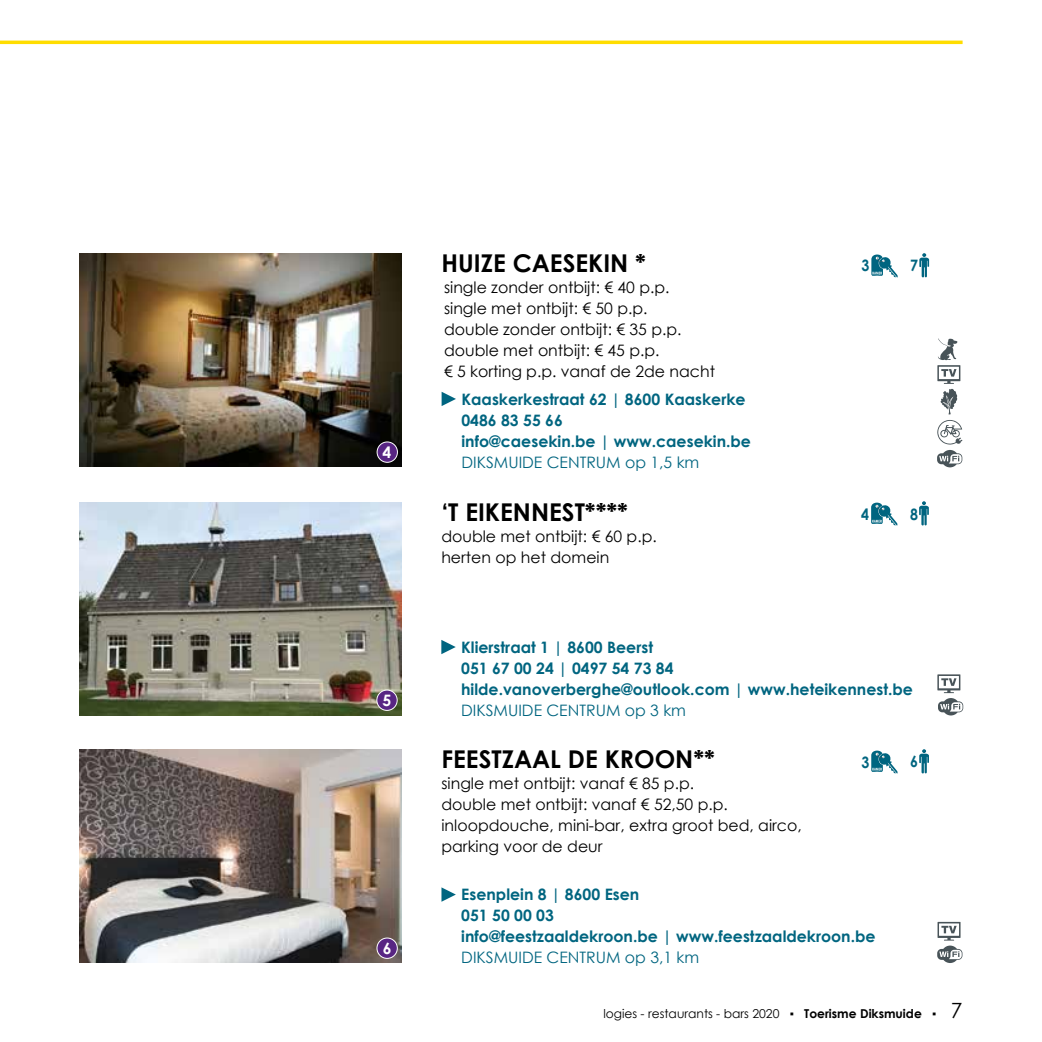
<style>
.page{position:relative;width:1042px;height:1042px;background:#fff}
.page>*{position:absolute;margin:0;border:0;box-sizing:border-box;transform-origin:0 0}
.t1{font:700 24.5px "Century Gothic";color:#000}
.t2{font:15.75px/21px "Century Gothic";color:#000}
.t3{font:700 15.75px/21px "Century Gothic";color:#006580}
.t4{font:15.75px "Century Gothic";color:#006580}
.t5{font:700 15.75px "Century Gothic";color:#006580;scale:.9 1}
.t6{font:700 15.75px "Century Gothic";color:#fff}
.t7{font:12.25px "Century Gothic";color:#000}
.s1{font-family:"Arial"}
.s2{font-weight:700}
.s3{font-size:21px}
</style>
<div class="page">
<hr style="left:0;top:41px;width:962px;height:3px;background:#fd0">
<img style="left:79px;top:253px;width:323px;height:213px">
<svg style="left:441px;top:392px;width:15px;height:14px"></svg>
<svg style="left:919px;top:253px;width:10px;height:25px"></svg>
<svg style="left:871px;top:254px;width:26px;height:23px"></svg>
<svg style="left:937px;top:420px;width:25px;height:24px"></svg>
<svg style="left:937px;top:450px;width:25px;height:17px"></svg>
<svg style="left:937px;top:338px;width:23px;height:76px"></svg>
<div style="left:377px;top:442px;width:20px;height:20px;background:#582583;border-radius:50%"></div>
<div style="left:377px;top:441px;width:21px;height:22px;border:1px solid #fff;border-radius:50%"></div>
<img style="left:79px;top:502px;width:323px;height:213px">
<svg style="left:441px;top:640px;width:15px;height:14px"></svg>
<svg style="left:919px;top:501px;width:10px;height:25px"></svg>
<svg style="left:871px;top:503px;width:26px;height:22px"></svg>
<div style="left:377px;top:690px;width:20px;height:20px;background:#582583;border-radius:50%"></div>
<div style="left:376px;top:689px;width:22px;height:22px;border:1px solid #fff;border-radius:50%"></div>
<svg style="left:937px;top:674px;width:26px;height:41px"></svg>
<img style="left:79px;top:749px;width:323px;height:213px">
<svg style="left:441px;top:887px;width:15px;height:15px"></svg>
<svg style="left:919px;top:749px;width:10px;height:25px"></svg>
<svg style="left:871px;top:750px;width:26px;height:23px"></svg>
<svg style="left:937px;top:922px;width:25px;height:41px"></svg>
<div style="left:377px;top:938px;width:20px;height:20px;background:#582583;border-radius:50%"></div>
<div style="left:376px;top:937px;width:22px;height:22px;border:1px solid #fff;border-radius:50%"></div>
<p class="t6" style="left:383px;top:440px;width:10px">4</p>
<p class="t6" style="left:383px;top:688px;width:10px">5</p>
<p class="t6" style="left:383px;top:936px;width:10px">6</p>
<h1 class="t1" style="left:441px;top:245px;width:206px">HUIZE CAESEKIN *</h1>
<p class="t2" style="left:444px;top:277px;width:272px">single zonder ontbijt: € 40 p.p. single met ontbijt: € 50 p.p.<br>double zonder ontbijt: € 35 p.p. double met ontbijt: € 45 p.p.<br>€ 5 korting p.p. vanaf de 2de nacht</p>
<p class="t3" style="left:461px;top:388px;width:291px">Kaaskerkestraat 62 | 8600 Kaaskerke<br>0486 83 55 66<br>info@caesekin.be | www.caesekin.be</p>
<p class="t4" style="left:461px;top:451px;width:239px">DIKSMUIDE CENTRUM op 1,5 km</p>
<h1 class="t1" style="left:441px;top:493px;width:188px">‘T EIKENNEST****</h1>
<p class="t2" style="left:441px;top:525px;width:217px">double met ontbijt: € 60 p.p. herten op het domein</p>
<p class="t5" style="left:861px;top:254px;width:10px">3</p>
<p class="t5" style="left:910px;top:254px;width:10px">7</p>
<p class="t5" style="left:861px;top:502px;width:10px">4</p>
<p class="t5" style="left:910px;top:502px;width:10px">8</p>
<p class="t3" style="left:461px;top:636px;width:453px">Klierstraat 1 | 8600 Beerst<br>051 67 00 24 | 0497 54 73 84 hilde.vanoverberghe@outlook.com | www.heteikennest.be</p>
<p class="t4" style="left:461px;top:699px;width:226px">DIKSMUIDE CENTRUM op 3 km</p>
<h1 class="t1" style="left:441px;top:740px;width:275px">FEESTZAAL DE KROON**</h1>
<p class="t2" style="left:441px;top:772px;width:362px">single met ontbijt: vanaf € 85 p.p.<br>double met ontbijt: vanaf € 52,50 p.p. inloopdouche, mini-bar, extra groot bed, airco, parking voor de deur</p>
<p class="t5" style="left:861px;top:750px;width:10px">3</p>
<p class="t5" style="left:910px;top:750px;width:10px">6</p>
<p class="t3" style="left:461px;top:883px;width:416px">Esenplein 8 | 8600 Esen<br>051 50 00 03<br>info@feestzaaldekroon.be | www.feestzaaldekroon.be</p>
<p class="t4" style="left:461px;top:946px;width:239px">DIKSMUIDE CENTRUM op 3,1 km</p>
<p class="t7" style="left:603px;top:1005px;width:361px">logies - restaurants - bars 2020 <span class="s1">▪</span> <span class="s2">Toerisme Diksmuide</span> <span class="s1">▪</span> <span class="s3">7</span></p>
</div>
